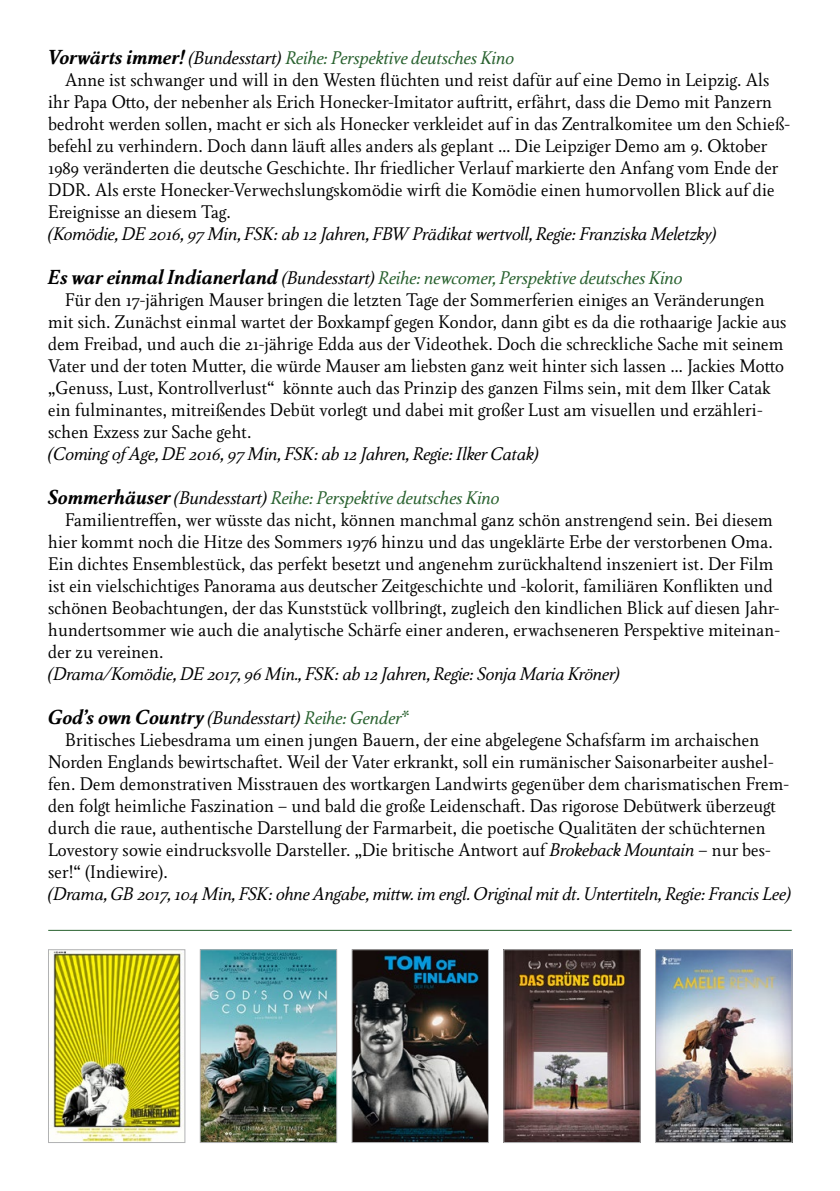
<style>
.page{position:relative;width:840px;height:1191px;background:#fff}
.page>*{position:absolute;margin:0;border:0;box-sizing:border-box;transform-origin:0 0}
.Filmtitel{font:italic 700 20px "Girando Pro";color:#000}
.Filmbeschreibung{font:18px/22px "Girando Pro";color:#000}
.Filminfos{font:italic 18px "Girando Pro";color:#000}
.Filmtitel-2{font:italic 18px "Girando Pro";color:#27602d}
.s1{font-weight:700;font-size:20px;color:#000}
.s2{color:#000}
.s3{font-weight:400;font-size:18px}
.s4{font-weight:400;font-size:18px;color:#27602d}
.s5{font-style:italic}
</style>
<div class="page">
<img style="left:505px;top:951px;width:133px;height:189px">
<div style="left:503px;top:949px;width:137px;height:193px;border:1px solid #b1b2b3"></div>
<img style="left:353px;top:951px;width:133px;height:189px">
<div style="left:351px;top:949px;width:137px;height:193px;border:1px solid #b1b2b3"></div>
<img style="left:50px;top:951px;width:133px;height:189px">
<div style="left:48px;top:949px;width:137px;height:193px;border:1px solid #b1b2b3"></div>
<img style="left:657px;top:951px;width:132px;height:189px">
<div style="left:655px;top:949px;width:136px;height:193px;border:1px solid #b1b2b3"></div>
<img style="left:202px;top:951px;width:133px;height:189px">
<div style="left:200px;top:949px;width:137px;height:193px;border:1px solid #b1b2b3"></div>
<hr style="left:48px;top:930px;width:743px;height:1px;background:#27602d">
<p class="Filmtitel-2" style="left:48px;top:47px;width:467px"><span class="s1">Vorwärts immer!</span> <span class="s2">(Bundesstart)</span> Reihe: Perspektive deutsches Kino</p>
<p class="Filmbeschreibung" style="left:48px;top:69px;width:742px;text-indent:17px">Anne ist schwanger und will in den Westen flüchten und reist dafür auf eine Demo in Leipzig. Als ihr Papa Otto, der nebenher als Erich Honecker-Imitator auftritt, erfährt, dass die Demo mit Panzern bedroht werden sollen, macht er sich als Honecker verkleidet auf in das Zentralkomitee um den Schieß&shy;befehl zu verhindern. Doch dann läuft alles anders als geplant … Die Leipziger Demo am 9. Oktober 1989 veränderten die deutsche Geschichte. Ihr friedlicher Verlauf markierte den Anfang vom Ende der DDR. Als erste Honecker-Verwechslungskomödie wirft die Komödie einen humorvollen Blick auf die Ereignisse an diesem Tag.</p>
<p class="Filminfos" style="left:48px;top:223px;width:669px">(Komödie, DE 2016, 97 Min, FSK: ab 12 Jahren, FBW Prädikat wertvoll, Regie: Franziska Meletzky)</p>
<p class="Filmtitel-2" style="left:48px;top:267px;width:635px"><span class="s1">Es war einmal Indianerland</span> <span class="s2">(Bundesstart)</span> Reihe: newcomer, Perspektive deutsches Kino</p>
<p class="Filmbeschreibung" style="left:48px;top:289px;width:739px;text-indent:17px">Für den 17-jährigen Mauser bringen die letzten Tage der Sommerferien einiges an Veränderungen mit sich. Zunächst einmal wartet der Boxkampf gegen Kondor, dann gibt es da die rothaarige Jackie aus dem Freibad, und auch die 21-jährige Edda aus der Videothek. Doch die schreckliche Sache mit seinem Vater und der toten Mutter, die würde Mauser am liebsten ganz weit hinter sich lassen … Jackies Motto „Genuss, Lust, Kontrollverlust“ könnte auch das Prinzip des ganzen Films sein, mit dem Ilker Catak ein fulminantes, mitreißendes Debüt vorlegt und dabei mit großer Lust am visuellen und erzähleri&shy;schen Exzess zur Sache geht.</p>
<p class="Filminfos" style="left:48px;top:443px;width:492px">(Coming of Age, DE 2016, 97 Min, FSK: ab 12 Jahren, Regie: Ilker Catak)</p>
<p class="Filmtitel-2" style="left:48px;top:487px;width:452px"><span class="s1">Sommerhäuser</span> <span class="s2">(Bundesstart)</span> Reihe: Perspektive deutsches Kino</p>
<p class="Filmbeschreibung" style="left:48px;top:509px;width:732px;text-indent:17px">Familientreffen, wer wüsste das nicht, können manchmal ganz schön anstrengend sein. Bei diesem hier kommt noch die Hitze des Sommers 1976 hinzu und das ungeklärte Erbe der verstorbenen Oma.<br>Ein dichtes Ensemblestück, das perfekt besetzt und angenehm zurückhaltend inszeniert ist. Der Film ist ein vielschichtiges Panorama aus deutscher Zeitgeschichte und -kolorit, familiären Konflikten und schönen Beobachtungen, der das Kunststück vollbringt, zugleich den kindlichen Blick auf diesen Jahr&shy;hundertsommer wie auch die analytische Schärfe einer anderen, erwachseneren Perspektive miteinan&shy;der zu vereinen.</p>
<p class="Filminfos" style="left:48px;top:663px;width:573px">(Drama/Komödie, DE 2017, 96 Min., FSK: ab 12 Jahren, Regie: Sonja Maria Kröner)</p>
<p class="Filmtitel" style="left:48px;top:705px;width:362px">God’s own Country <span class="s3">(Bundesstart)</span> <span class="s4">Reihe: Gender*</span></p>
<p class="Filmbeschreibung" style="left:48px;top:729px;width:741px;text-indent:17px">Britisches Liebesdrama um einen jungen Bauern, der eine abgelegene Schafsfarm im archaischen Norden Englands bewirtschaftet. Weil der Vater erkrankt, soll ein rumänischer Saisonarbeiter aushel&shy;fen. Dem demonstrativen Misstrauen des wortkargen Landwirts gegenüber dem charismatischen Frem&shy;den folgt heimliche Faszination – und bald die große Leidenschaft. Das rigorose Debütwerk überzeugt durch die raue, authentische Darstellung der Farmarbeit, die poetische Qualitäten der schüchternen Lovestory sowie eindrucksvolle Darsteller. „Die britische Antwort auf <span class="s5">Brokeback Mountain</span> – nur bes&shy;ser!“ (Indiewire).</p>
<p class="Filminfos" style="left:48px;top:883px;width:744px">(Drama, GB 2017, 104 Min, FSK: ohne Angabe, mittw. im engl. Original mit dt. Untertiteln, Regie: Francis Lee)</p>
</div>
